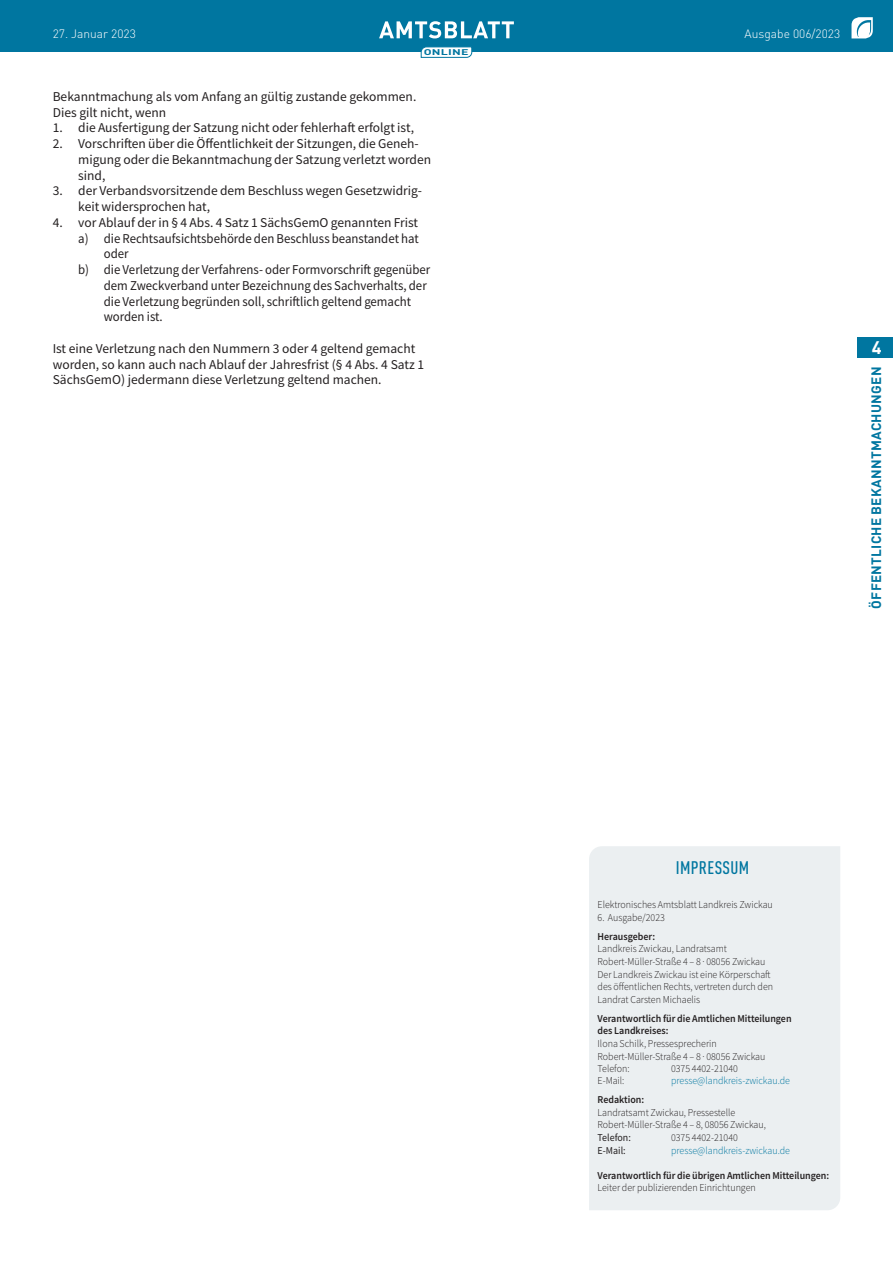
<style>
.page{position:relative;width:893px;height:1263px;background:#fff}
.page>*{position:absolute;margin:0;border:0;box-sizing:border-box;transform-origin:0 0}
.t1{font:500 condensed 18px "DIN Pro";letter-spacing:.02em;color:#0076a0}
.t2{font:700 18px "DIN Pro";color:#fff}
.t3{font:13.5px/15.8px "Source Sans Pro";color:#231f20}
.t4{font:13.5px "Source Sans Pro";color:#231f20;scale:.95 1}
.t5{font:700 13.5px "DIN Pro";letter-spacing:.02em;color:#0076a0}
.t6{font:300 12px "DIN Pro";color:#fff}
.t7{font:300 10.5px/12.6px "Source Sans Pro";color:#231f20;scale:.95 1}
.t8{font:600 10.5px/12.6px "Source Sans Pro";color:#231f20;scale:.95 1}
.t9{font:300 10.5px "Source Sans Pro";color:#0076a0;scale:.95 1}
.t10{font:10.5px "Source Sans Pro";color:#231f20;scale:.95 1}
.t11{font:700 8.25px "DIN Pro";letter-spacing:.02em;color:#0076a0;scale:1.5 1}
</style>
<div class="page">
<div style="left:0;top:0;width:893px;height:51px;background:#0076a0"></div>
<svg style="left:851px;top:17px;width:22px;height:21px"></svg>
<svg style="left:379px;top:21px;width:135px;height:17px"></svg>
<svg style="left:421px;top:47px;width:51px;height:11px"></svg>
<div style="left:857px;top:337px;width:36px;height:21px;background:#0076a0"></div>
<div style="left:589px;top:846px;width:251px;height:364px;background:#ebeff1"></div>
<p class="t6" style="left:53px;top:25px;width:85px">27. Januar 2023</p>
<p class="t6" style="left:745px;top:25px;width:97px">Ausgabe 006/2023</p>
<p class="t11" style="left:424px;top:45px;width:31px">ONLINE</p>
<p class="t3" style="left:53px;top:88px;width:365px">Bekanntmachung als vom Anfang an gültig zustande gekommen.<br>Dies gilt nicht, wenn</p>
<p class="t3" style="left:53px;top:120px;width:363px">1. die Ausfertigung der Satzung nicht oder fehlerhaft erfolgt ist,</p>
<p class="t3" style="left:78px;top:136px;width:354px;text-indent:-26px">2. Vorschriften über die Öffentlichkeit der Sitzungen, die Geneh&shy;migung oder die Bekanntmachung der Satzung verletzt worden sind,</p>
<p class="t3" style="left:78px;top:183px;width:345px;text-indent:-26px">3. der Verbandsvorsitzende dem Beschluss wegen Gesetzwidrig&shy;keit widersprochen hat,</p>
<p class="t3" style="left:53px;top:214px;width:367px">4. vor Ablauf der in § 4 Abs. 4 Satz 1 SächsGemO genannten Frist</p>
<p class="t4" style="left:78px;top:229px;width:360px">a) die Rechtsaufsichtsbehörde den Beschluss beanstandet hat</p>
<p class="t4" style="left:104px;top:245px;width:28px">oder</p>
<p class="t4" style="left:78px;top:261px;width:372px">b) die Verletzung der Verfahrens- oder Formvorschrift gegenüber</p>
<p class="t4" style="left:104px;top:277px;width:342px">dem Zweckverband unter Bezeichnung des Sachverhalts, der</p>
<p class="t4" style="left:104px;top:292px;width:325px">die Verletzung begründen soll, schriftlich geltend gemacht</p>
<p class="t4" style="left:104px;top:308px;width:64px">worden ist.</p>
<p class="t3" style="left:53px;top:340px;width:373px">Ist eine Verletzung nach den Nummern 3 oder 4 geltend gemacht worden, so kann auch nach Ablauf der Jahresfrist (§ 4 Abs. 4 Satz 1<br>SächsGemO) jedermann diese Verletzung geltend machen.</p>
<h1 class="t2" style="left:872px;top:333px;width:11px">4</h1>
<p class="t5" style="left:865px;top:609px;width:243px;rotate:-90deg">ÖFFENTLICHE BEKANNTMACHUNGEN</p>
<h1 class="t1" style="left:676px;top:854px;width:75px">IMPRESSUM</h1>
<p class="t7" style="left:598px;top:898px;width:186px">Elektronisches Amtsblatt Landkreis Zwickau</p>
<p class="t7" style="left:598px;top:911px;width:72px">6. Ausgabe/2023</p>
<p class="t8" style="left:598px;top:930px;width:62px">Herausgeber:</p>
<p class="t7" style="left:598px;top:942px;width:186px">Landkreis Zwickau, Landratsamt Robert-Müller-Straße 4 – 8 · 08056 Zwickau Der Landkreis Zwickau ist eine Körperschaft des öffentlichen Rechts, vertreten durch den Landrat Carsten Michaelis</p>
<p class="t8" style="left:598px;top:1012px;width:206px">Verantwortlich für die Amtlichen Mitteilungen des Landkreises:</p>
<p class="t7" style="left:598px;top:1037px;width:178px">Ilona Schilk, Pressesprecherin<br>Robert-Müller-Straße 4 – 8 · 08056 Zwickau<br>Telefon:</p>
<p class="t7" style="left:671px;top:1062px;width:72px">0375 4402-21040</p>
<p class="t7" style="left:598px;top:1074px;width:30px">E-Mail:</p>
<p class="t9" style="left:671px;top:1074px;width:127px">presse@landkreis-zwickau.de</p>
<p class="t8" style="left:598px;top:1093px;width:51px">Redaktion:</p>
<p class="t7" style="left:598px;top:1106px;width:179px">Landratsamt Zwickau, Pressestelle<br>Robert-Müller-Straße 4 – 8, 08056 Zwickau,</p>
<p class="t10" style="left:598px;top:1131px;width:37px">Telefon:</p>
<p class="t7" style="left:671px;top:1131px;width:72px">0375 4402-21040</p>
<p class="t10" style="left:598px;top:1143px;width:31px">E-Mail:</p>
<p class="t9" style="left:671px;top:1143px;width:127px">presse@landkreis-zwickau.de</p>
<p class="t8" style="left:598px;top:1169px;width:245px">Verantwortlich für die übrigen Amtlichen Mitteilungen:</p>
<p class="t7" style="left:598px;top:1181px;width:168px">Leiter der publizierenden Einrichtungen</p>
</div>
